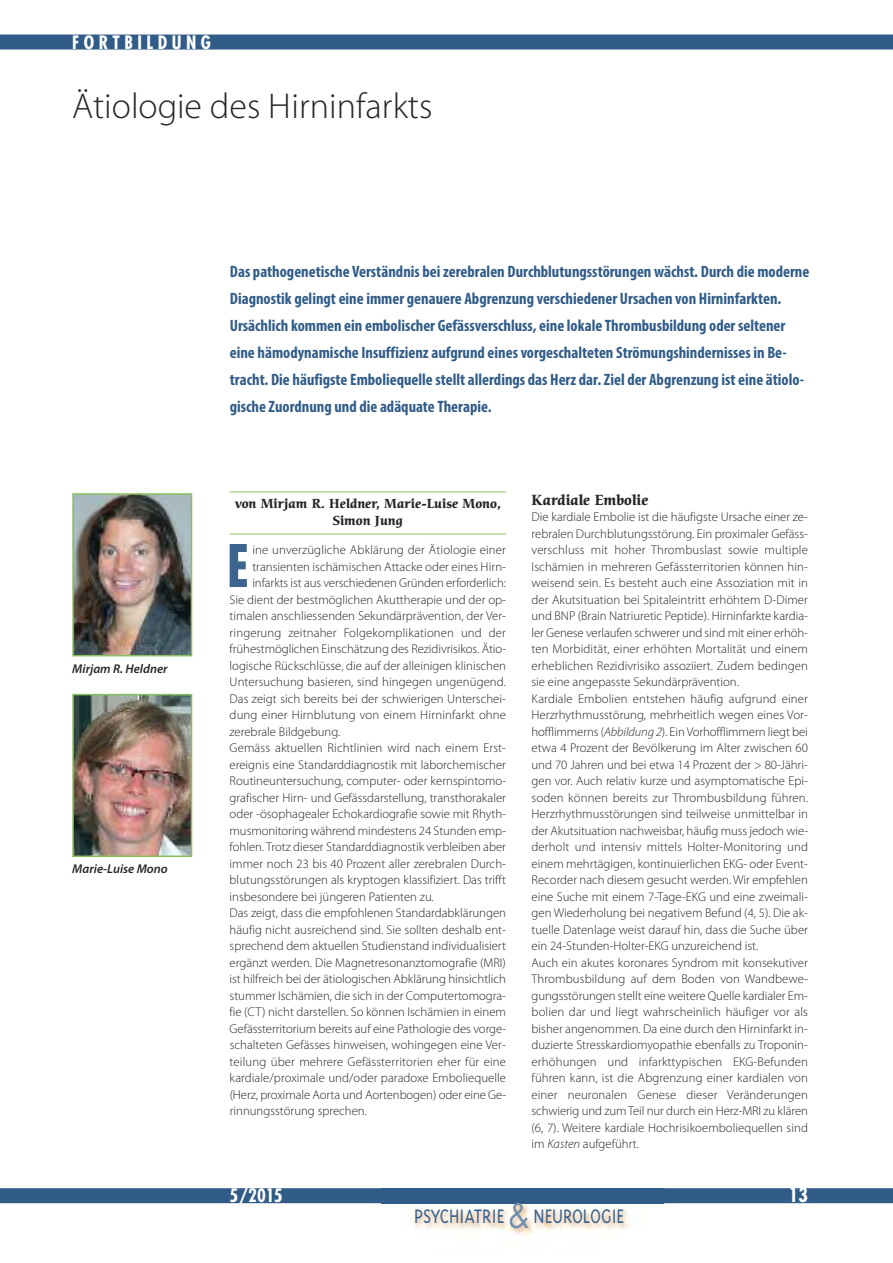
<style>
.page{position:relative;width:893px;height:1263px;background:#fff}
.page>*{position:absolute;margin:0;border:0;box-sizing:border-box;transform-origin:0 0}
.t1{font:700 condensed 57px "Futura";color:#3b648e}
.t2{font:300 36px "Myriad Pro";color:#272627}
.t3{font:300 22.5px "Triplex";color:#3b648e;scale:.88 1}
.t4{font:700 condensed 19.5px "Futura";color:#fff}
.t5{font:700 condensed 18px "Futura";letter-spacing:.25em;color:#fff}
.t6{font:700 condensed 16.5px/27px "Myriad Pro";color:#315c88}
.t7{font:700 14.25px "Cerigo";color:#272627}
.t8{font:300 12.75px/16.5px "Myriad Pro";color:#272627}
.t9{font:700 12.75px/16.5px "Cerigo";color:#272627;text-align:center}
.t10{font:italic 600 12.75px "Myriad Pro";color:#272627}
.s1{font-style:italic}
.s2{font-family:"Futura";font-weight:400;font-size:33px;color:#6f8dac}
</style>
<div class="page">
<div style="left:0;top:35px;width:893px;height:15px;background:#315c88"></div>
<div style="left:0;top:1188px;width:893px;height:15px;background:#315c88"></div>
<img style="left:381px;top:1203px;width:282px;height:34px">
<hr style="left:230px;top:491px;width:276px;height:1px;background:#b2d596">
<hr style="left:230px;top:533px;width:276px;height:2px;background:#b2d596">
<img style="left:75px;top:496px;width:114px;height:157px">
<div style="left:72px;top:493px;width:120px;height:163px;border:2px solid #8abf5f"></div>
<img style="left:75px;top:697px;width:114px;height:157px">
<div style="left:72px;top:694px;width:120px;height:163px;border:2px solid #8abf5f"></div>
<h3 class="t5" style="left:72px;top:34px;width:140px">FORTBILDUNG</h3>
<h2 class="t2" style="left:72px;top:92px;width:362px">Ätiologie des Hirninfarkts</h2>
<p class="t10" style="left:72px;top:663px;width:97px">Mirjam R. Heldner</p>
<p class="t10" style="left:72px;top:864px;width:97px">Marie-Luise Mono</p>
<p class="t6" style="left:230px;top:259px;width:581px">Das pathogenetische Verständnis bei zerebralen Durchblutungsstörungen wächst. Durch die moderne Diagnostik gelingt eine immer genauere Abgrenzung verschiedener Ursachen von Hirninfarkten.<br>Ursächlich kommen ein embolischer Gefässverschluss, eine lokale Thrombusbildung oder seltener eine hämodynamische Insuffizienz aufgrund eines vorgeschalteten Strömungshindernisses in Be&shy;tracht. Die häufigste Emboliequelle stellt allerdings das Herz dar. Ziel der Abgrenzung ist eine ätiolo&shy;gische Zuordnung und die adäquate Therapie.</p>
<p class="t9" style="left:235px;top:497px;width:268px">von Mirjam R. Heldner, Marie-Luise Mono,<br>Simon Jung</p>
<p class="t8" style="left:252px;top:542px;width:255px">ine unverzügliche Abklärung der Ätiologie einer</p>
<p class="t8" style="left:252px;top:559px;width:255px">transienten ischämischen Attacke oder eines Hirn-</p>
<p class="t8" style="left:252px;top:575px;width:255px">infarkts ist aus verschiedenen Gründen erforderlich:</p>
<p class="t8" style="left:230px;top:592px;width:278px">Sie dient der bestmöglichen Akuttherapie und der op-</p>
<p class="t8" style="left:230px;top:608px;width:278px">timalen anschliessenden Sekundärprävention, der Ver-</p>
<p class="t8" style="left:230px;top:625px;width:278px">ringerung zeitnaher Folgekomplikationen und der</p>
<p class="t8" style="left:230px;top:641px;width:278px">frühestmöglichen Einschätzung des Rezidivrisikos. Ätio-</p>
<p class="t8" style="left:230px;top:658px;width:278px">logische Rückschlüsse, die auf der alleinigen klinischen</p>
<p class="t8" style="left:230px;top:674px;width:278px">Untersuchung basieren, sind hingegen ungenügend.</p>
<p class="t8" style="left:230px;top:691px;width:278px">Das zeigt sich bereits bei der schwierigen Unterschei-</p>
<p class="t8" style="left:230px;top:707px;width:278px">dung einer Hirnblutung von einem Hirninfarkt ohne</p>
<p class="t8" style="left:230px;top:724px;width:112px">zerebrale Bildgebung.</p>
<p class="t8" style="left:230px;top:740px;width:278px">Gemäss aktuellen Richtlinien wird nach einem Erst-</p>
<p class="t8" style="left:230px;top:757px;width:278px">ereignis eine Standarddiagnostik mit laborchemischer</p>
<p class="t8" style="left:230px;top:773px;width:278px">Routineuntersuchung, computer- oder kernspintomo-</p>
<p class="t8" style="left:230px;top:790px;width:278px">grafischer Hirn- und Gefässdarstellung, transthorakaler</p>
<p class="t8" style="left:230px;top:807px;width:278px">oder -ösophagealer Echokardiografie sowie mit Rhyth-</p>
<p class="t8" style="left:230px;top:823px;width:278px">musmonitoring während mindestens 24 Stunden emp-</p>
<p class="t8" style="left:230px;top:840px;width:278px">fohlen. Trotz dieser Standarddiagnostik verbleiben aber</p>
<p class="t8" style="left:230px;top:856px;width:278px">immer noch 23 bis 40 Prozent aller zerebralen Durch-</p>
<p class="t8" style="left:230px;top:873px;width:278px">blutungsstörungen als kryptogen klassifiziert. Das trifft</p>
<p class="t8" style="left:230px;top:889px;width:206px">insbesondere bei jüngeren Patienten zu.</p>
<p class="t8" style="left:230px;top:905px;width:278px">Das zeigt, dass die empfohlenen Standardabklärungen</p>
<p class="t8" style="left:230px;top:922px;width:278px">häufig nicht ausreichend sind. Sie sollten deshalb ent-</p>
<p class="t8" style="left:230px;top:938px;width:278px">sprechend dem aktuellen Studienstand individualisiert</p>
<p class="t8" style="left:230px;top:955px;width:278px">ergänzt werden. Die Magnetresonanztomografie (MRI)</p>
<p class="t8" style="left:230px;top:971px;width:278px">ist hilfreich bei der ätiologischen Abklärung hinsichtlich</p>
<p class="t8" style="left:230px;top:988px;width:278px">stummer Ischämien, die sich in der Computertomogra-</p>
<p class="t8" style="left:230px;top:1004px;width:278px">fie (CT) nicht darstellen. So können Ischämien in einem</p>
<p class="t8" style="left:230px;top:1021px;width:278px">Gefässterritorium bereits auf eine Pathologie des vorge-</p>
<p class="t8" style="left:230px;top:1037px;width:278px">schalteten Gefässes hinweisen, wohingegen eine Ver-</p>
<p class="t8" style="left:230px;top:1054px;width:278px">teilung über mehrere Gefässterritorien eher für eine</p>
<p class="t8" style="left:230px;top:1070px;width:278px">kardiale/proximale und/oder paradoxe Emboliequelle</p>
<p class="t8" style="left:230px;top:1087px;width:278px">(Herz, proximale Aorta und Aortenbogen) oder eine Ge-</p>
<p class="t8" style="left:230px;top:1103px;width:139px">rinnungsstörung sprechen.</p>
<h1 class="t1" style="left:227px;top:541px;width:24px">E</h1>
<p class="t7" style="left:531px;top:494px;width:118px">Kardiale Embolie</p>
<p class="t8" style="left:531px;top:509px;width:278px">Die kardiale Embolie ist die häufigste Ursache einer ze&shy;rebralen Durchblutungsstörung. Ein proximaler Gefäss&shy;verschluss mit hoher Thrombuslast sowie multiple Ischämien in mehreren Gefässterritorien können hin&shy;weisend sein. Es besteht auch eine Assoziation mit in der Akutsituation bei Spitaleintritt erhöhtem D-Dimer und BNP (Brain Natriuretic Peptide). Hirninfarkte kardia&shy;ler Genese verlaufen schwerer und sind mit einer erhöh&shy;ten Morbidität, einer erhöhten Mortalität und einem erheblichen Rezidivrisiko assoziiert. Zudem bedingen sie eine angepasste Sekundärprävention.<br>Kardiale Embolien entstehen häufig aufgrund einer Herzrhythmusstörung, mehrheitlich wegen eines Vor&shy;hofflimmerns (<span class="s1">Abbildung 2</span>). Ein Vorhofflimmern liegt bei etwa 4 Prozent der Bevölkerung im Alter zwischen 60 und 70 Jahren und bei etwa 14 Prozent der &gt; 80-Jähri&shy;gen vor. Auch relativ kurze und asymptomatische Epi&shy;soden können bereits zur Thrombusbildung führen.<br>Herzrhythmusstörungen sind teilweise unmittelbar in der Akutsituation nachweisbar, häufig muss jedoch wie&shy;derholt und intensiv mittels Holter-Monitoring und einem mehrtägigen, kontinuierlichen EKG- oder Event-Recorder nach diesem gesucht werden. Wir empfehlen eine Suche mit einem 7-Tage-EKG und eine zweimali&shy;gen Wiederholung bei negativem Befund (4, 5). Die ak&shy;tuelle Datenlage weist darauf hin, dass die Suche über ein 24-Stunden-Holter-EKG unzureichend ist.<br>Auch ein akutes koronares Syndrom mit konsekutiver Thrombusbildung auf dem Boden von Wandbewe&shy;gungsstörungen stellt eine weitere Quelle kardialer Em&shy;bolien dar und liegt wahrscheinlich häufiger vor als bisher angenommen. Da eine durch den Hirninfarkt in&shy;duzierte Stresskardiomyopathie ebenfalls zu Troponin&shy;erhöhungen und infarkttypischen EKG-Befunden führen kann, ist die Abgrenzung einer kardialen von einer neuronalen Genese dieser Veränderungen schwierig und zum Teil nur durch ein Herz-MRI zu klären (6, 7). Weitere kardiale Hochrisikoemboliequellen sind im <span class="s1">Kasten</span> aufgeführt.</p>
<h3 class="t5" style="left:230px;top:1187px;width:55px">5/2015</h3>
<h3 class="t4" style="left:789px;top:1186px;width:21px">13</h3>
<h3 class="t3" style="left:414px;top:1202px;width:240px">PSYCHIATRIE <span class="s2">&amp;</span> NEUROLOGIE</h3>
</div>
